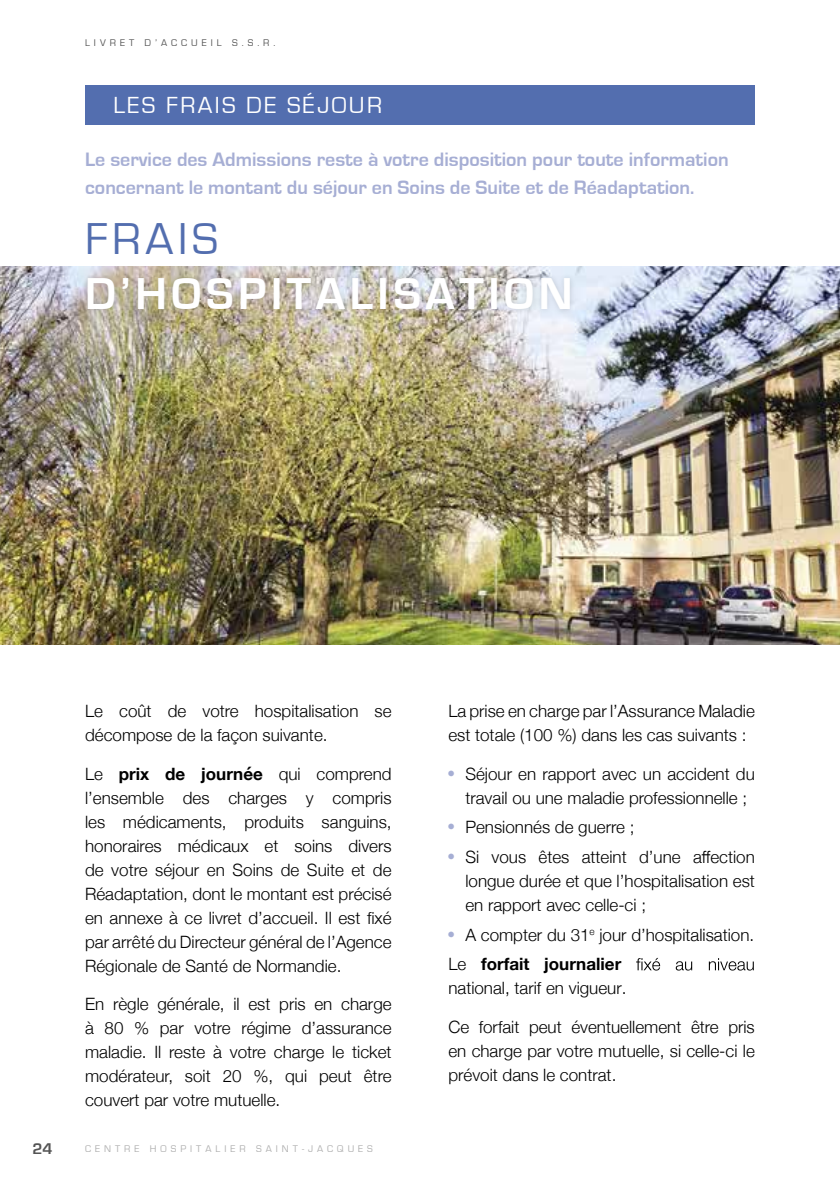
<style>
.page{position:relative;width:840px;height:1191px;background:#fff}
.page>*{position:absolute;margin:0;border:0;box-sizing:border-box;transform-origin:0 0}
.t1{font:700 46px "Eurostile";letter-spacing:.1em;color:#fff}
.t2{font:46px "Eurostile";letter-spacing:.1em;color:#536eaf}
.t3{font:24px "Eurostile";letter-spacing:.1em;color:#fff}
.t4{font:700 20px/28px "Eurostile";color:#a6aed4}
.t5{font:300 17px/24px "Helvetica Neue";color:#000;text-align:justify}
.t6{font:700 16px "Eurostile";color:#555}
.t7{font:10px "Eurostile";letter-spacing:.4em;color:#b0b0b0}
.t8{font:10px "Eurostile";letter-spacing:.4em;color:#555}
.s1{font-weight:700}
.s2{font-family:"Eurostile";font-weight:700;font-size:20px;color:#a6aed4}
</style>
<div class="page">
<div style="left:85px;top:85px;width:669px;height:40px;background:#536eaf"></div>
<img style="left:0;top:266px;width:839px;height:378px">
<svg style="left:636px;top:958px;width:117px;height:12px"></svg>
<div style="left:81px;top:272px;width:494px;height:43px;background:#000;opacity:.15"></div>
<p class="t8" style="left:85px;top:37px;width:192px">LIVRET D’ACCUEIL S.S.R.</p>
<h2 class="t3" style="left:113px;top:92px;width:270px">LES FRAIS DE SÉJOUR</h2>
<p class="t4" style="left:85px;top:146px;width:644px">Le service des Admissions reste à votre disposition pour toute information concernant le montant du séjour en Soins de Suite et de Réadaptation.</p>
<h1 class="t2" style="left:85px;top:214px;width:134px">FRAIS</h1>
<h1 class="t1" style="left:85px;top:268px;width:488px">D’HOSPITALISATION</h1>
<p class="t6" style="left:32px;top:1139px;width:22px">24</p>
<p class="t5" style="left:85px;top:698px;width:308px">Le coût de votre hospitalisation se décompose de la façon suivante.</p>
<p class="t5" style="left:85px;top:760px;width:308px">Le <span class="s1">prix de journée</span> qui comprend l’ensemble des charges y compris les médicaments, produits sanguins, honoraires médicaux et soins divers de votre séjour en Soins de Suite et de Réadaptation, dont le montant est précisé en annexe à ce livret d’accueil. Il est fixé par arrêté du Directeur général de l’Agence Régionale de Santé de Normandie.</p>
<p class="t5" style="left:85px;top:990px;width:308px">En règle générale, il est pris en charge à 80 % par votre régime d’assurance maladie. Il reste à votre charge le ticket modérateur, soit 20 %, qui peut être couvert par votre mutuelle.</p>
<p class="t7" style="left:85px;top:1143px;width:289px">CENTRE HOSPITALIER SAINT-JACQUES</p>
<p class="t5" style="left:448px;top:698px;width:308px">La prise en charge par l’Assurance Maladie est totale (100 %) dans les cas suivants :</p>
<p class="t5" style="left:448px;top:760px;width:308px;text-align:center"><span class="s2">•</span> Séjour en rapport avec un accident du travail ou une maladie professionnelle ;</p>
<p class="t5" style="left:448px;top:814px;width:187px"><span class="s2">•</span> Pensionnés de guerre ;</p>
<p class="t5" style="left:465px;top:843px;width:291px;text-indent:-17px"><span class="s2">•</span> Si vous êtes atteint d’une affection longue durée et que l’hospitalisation est en rapport avec celle-ci ;</p>
<p class="t5" style="left:448px;top:919px;width:307px;line-height:29.6px"><span class="s2">•</span> A compter du 31<sup>e</sup> jour d’hospitalisation.<br>Le <span class="s1">forfait journalier</span></p>
<p class="t5" style="left:448px;top:976px;width:179px">national, tarif en vigueur.</p>
<p class="t5" style="left:448px;top:1014px;width:308px">Ce forfait peut éventuellement être pris en charge par votre mutuelle, si celle-ci le prévoit dans le contrat.</p>
</div>
